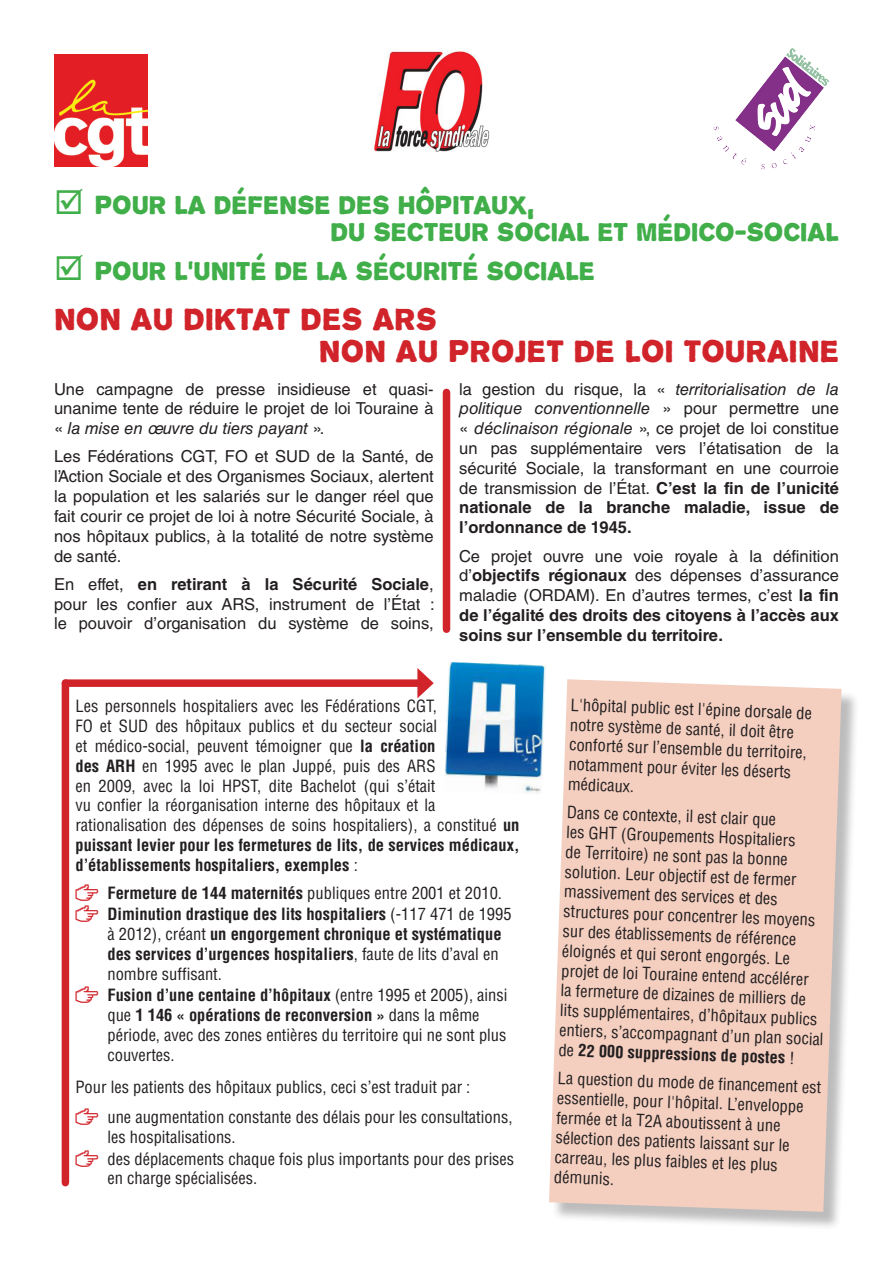
<style>
.page{position:relative;width:893px;height:1263px;background:#fff}
.page>*{position:absolute;margin:0;border:0;box-sizing:border-box;transform-origin:0 0}
.t1{font:27px "Propaganda";letter-spacing:.01em;color:#d1232a}
.t2{font:22.5px "Propaganda";color:#40ae49}
.t3{font:condensed 16.5px/19.8px "Helvetica LT Std";color:#231f20}
.t4{font:16.5px/19.8px "Helvetica LT Std";color:#231f20;text-align:justify}
.t5{font:700 condensed 16.5px/19.8px "Helvetica LT Std";color:#231f20}
.s1{font-style:italic}
.s2{font-weight:700}
.s3{font-family:"Arrowstfb";font-stretch:normal;font-size:18px;color:#d1232a}
.s4{font-family:"Arrowstfb";font-weight:400;font-stretch:normal;font-size:18px;color:#d1232a}
.s5{font-weight:400}
</style>
<div class="page">
<img style="left:373px;top:50px;width:117px;height:102px">
<img style="left:713px;top:48px;width:116px;height:121px">
<img style="left:55px;top:54px;width:92px;height:113px">
<div style="left:552px;top:682px;width:308px;height:548px;background:#231f20;opacity:.3"></div>
<svg style="left:549px;top:679px;width:293px;height:533px;background:#f2d0c2"></svg>
<img style="left:444px;top:662px;width:102px;height:132px">
<div style="left:443px;top:392px;width:7px;height:237px;background:#d1232a"></div>
<div style="left:65px;top:679px;width:359px;height:8px;background:#d1232a"></div>
<svg style="left:417px;top:668px;width:17px;height:30px"></svg>
<div style="left:62px;top:683px;width:7px;height:500px;background:#d1232a"></div>
<p class="t2" style="left:54px;top:185px;width:482px">☑ POUR LA DÉFENSE DES HÔPITAUX,</p>
<p class="t2" style="left:330px;top:212px;width:510px">DU SECTEUR SOCIAL ET MÉDICO-SOCIAL</p>
<p class="t2" style="left:54px;top:251px;width:542px">☑ POUR L’UNITÉ DE LA SÉCURITÉ SOCIALE</p>
<p class="t1" style="left:54px;top:295px;width:384px">NON AU DIKTAT DES ARS</p>
<p class="t1" style="left:319px;top:327px;width:521px">NON AU PROJET DE LOI TOURAINE</p>
<p class="t4" style="left:54px;top:379px;width:381px">Une campagne de presse insidieuse et quasi&shy;unanime tente de réduire le projet de loi Touraine à « <span class="s1">la mise en œuvre du tiers payant</span> ».</p>
<p class="t4" style="left:54px;top:447px;width:381px">Les Fédérations CGT, FO et SUD de la Santé, de l’Action Sociale et des Organismes Sociaux, alertent la population et les salariés sur le danger réel que fait courir ce projet de loi à notre Sécurité Sociale, à nos hôpitaux publics, à la totalité de notre système de santé.</p>
<p class="t4" style="left:54px;top:574px;width:382px">En effet, <span class="s2">en retirant à la Sécurité Sociale</span>, pour les confier aux ARS, instrument de l’État : le pouvoir d’organisation du système de soins,</p>
<p class="t4" style="left:459px;top:379px;width:381px">la gestion du risque, la « <span class="s1">territorialisation de la politique conventionnelle</span> » pour permettre une « <span class="s1">déclinaison régionale</span> », ce projet de loi constitue un pas supplémentaire vers l’étatisation de la sécurité Sociale, la transformant en une courroie de transmission de l’État. <span class="s2">C’est la fin de l’unicité nationale de la branche maladie, issue de l’ordonnance de 1945.</span></p>
<p class="t4" style="left:459px;top:546px;width:381px">Ce projet ouvre une voie royale à la définition d’<span class="s2">objectifs régionaux</span> des dépenses d’assurance maladie (ORDAM). En d’autres termes, c’est <span class="s2">la fin de l’égalité des droits des citoyens à l’accès aux soins sur l’ensemble du territoire.</span></p>
<p class="t3" style="left:75px;top:696px;width:446px">Les personnels hospitaliers avec les Fédérations CGT,<br>FO et SUD des hôpitaux publics et du secteur social<br>et médico-social, peuvent témoigner que <span class="s2">la création<br>des ARH</span> en 1995 avec le plan Juppé, puis des ARS<br>en 2009, avec la loi HPST, dite Bachelot (qui s’était<br>vu confier la réorganisation interne des hôpitaux et la rationalisation des dépenses de soins hospitaliers), a constitué <span class="s2">un puissant levier pour les fermetures de lits, de services médicaux, d’établissements hospitaliers, exemples</span> :</p>
<p class="t3" style="left:571px;top:695px;width:243px;rotate:2deg">L'hôpital public est l'épine dorsale de notre système de santé, il doit être conforté sur l’ensemble du territoire, notamment pour éviter les déserts médicaux.</p>
<p class="t3" style="left:567px;top:802px;width:266px;rotate:2deg">Dans ce contexte, il est clair que<br>les GHT (Groupements Hospitaliers<br>de Territoire) ne sont pas la bonne solution. Leur objectif est de fermer massivement des services et des structures pour concentrer les moyens sur des établissements de référence éloignés et qui seront engorgés. Le projet de loi Touraine entend accélérer<br>la fermeture de dizaines de milliers de lits supplémentaires, d’hôpitaux publics entiers, s’accompagnant d’un plan social de <span class="s2">22 000 suppressions de postes</span> !</p>
<p class="t3" style="left:558px;top:1068px;width:265px;rotate:2deg">La question du mode de financement est essentielle, pour l'hôpital. L’enveloppe fermée et la T2A aboutissent à une sélection des patients laissant sur le carreau, les plus faibles et les plus démunis.</p>
<p class="t3" style="left:75px;top:882px;width:428px"><span class="s3">A</span> <span class="s2">Fermeture de 144 maternités</span> publiques entre 2001 et 2010.</p>
<p class="t5" style="left:107px;top:904px;width:406px;text-indent:-32px"><span class="s4">A</span> Diminution drastique des lits hospitaliers <span class="s5">(-117 471 de 1995 à 2012), créant</span> un engorgement chronique et systématique des services d’urgences hospitaliers<span class="s5">, faute de lits d’aval en nombre suffisant.</span></p>
<p class="t3" style="left:107px;top:985px;width:402px;text-indent:-32px"><span class="s3">A</span> <span class="s2">Fusion d’une centaine d’hôpitaux</span> (entre 1995 et 2005), ainsi que <span class="s2">1 146 « opérations de reconversion »</span> dans la même période, avec des zones entières du territoire qui ne sont plus couvertes.</p>
<p class="t3" style="left:75px;top:1077px;width:396px">Pour les patients des hôpitaux publics, ceci s’est traduit par :</p>
<p class="t3" style="left:107px;top:1107px;width:407px;text-indent:-32px"><span class="s3">A</span> une augmentation constante des délais pour les consultations, les hospitalisations.</p>
<p class="t3" style="left:107px;top:1148px;width:408px;text-indent:-32px"><span class="s3">A</span> des déplacements chaque fois plus importants pour des prises en charge spécialisées.</p>
</div>
